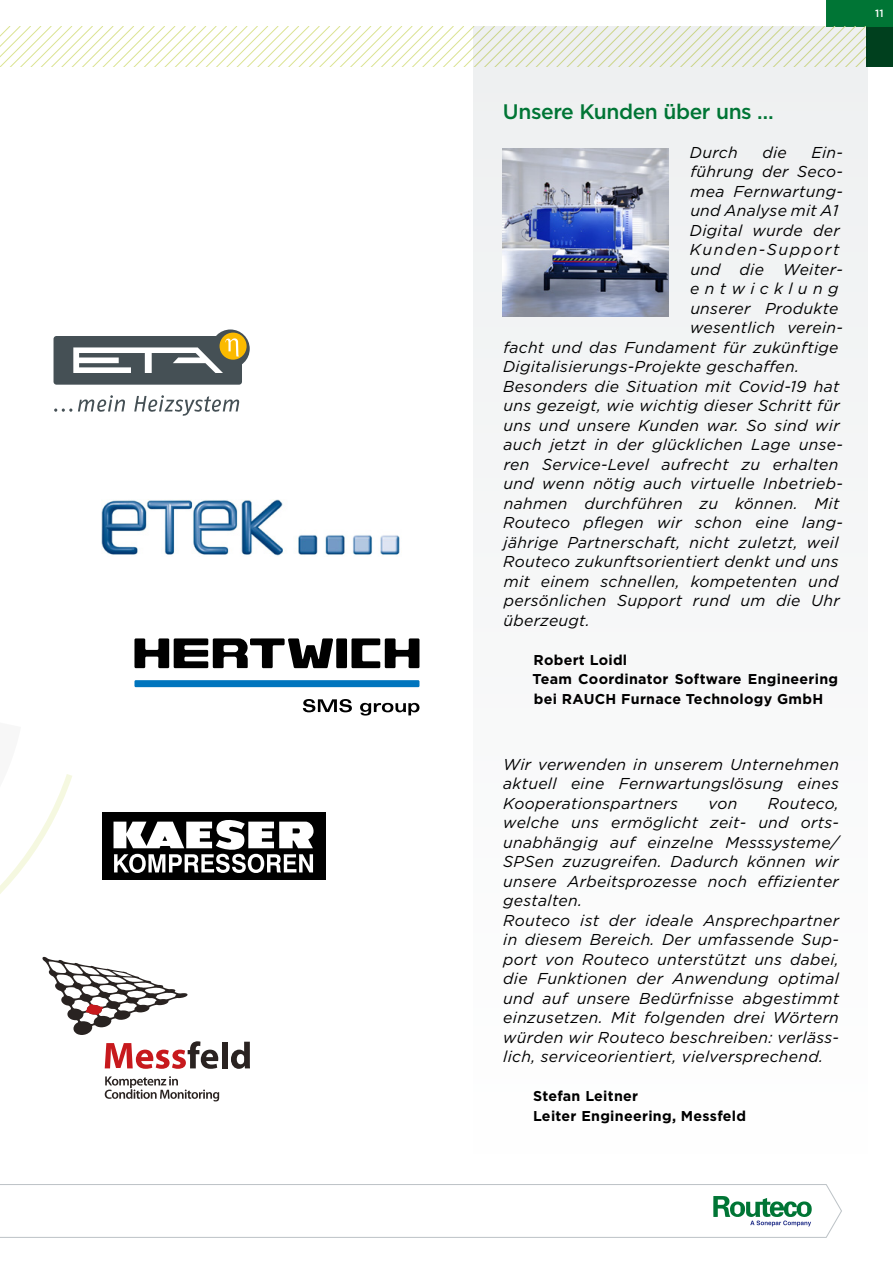
<style>
.page{position:relative;width:893px;height:1263px;background:#fff}
.page>*{position:absolute;margin:0;border:0;box-sizing:border-box;transform-origin:0 0}
.t1{font:500 21px "Gotham";letter-spacing:-.02em;color:#007535}
.t2{font:italic 15.75px/19.5px "Gotham";letter-spacing:.02em;color:#000;text-align:justify}
.t3{font:italic 15.75px "Gotham";letter-spacing:.1em;color:#000}
.t4{font:italic 15.75px "Gotham";letter-spacing:.34em;color:#000}
.t5{font:700 14.25px/19.5px "Gotham";letter-spacing:.02em;color:#000}
.t6{font:500 10.5px "Gotham";color:#fff}
</style>
<div class="page">
<svg style="left:0;top:0;width:893px;height:67px"></svg>
<div style="left:473px;top:26px;width:395px;height:1128px;background:#f6f7f8"></div>
<img style="left:503px;top:149px;width:166px;height:167px">
<svg style="left:0;top:1184px;width:842px;height:54px"></svg>
<svg style="left:713px;top:1196px;width:99px;height:30px"></svg>
<div style="left:54px;top:336px;width:188px;height:49px;background:#455055;border-radius:3px"></div>
<svg style="left:211px;top:329px;width:39px;height:39px"></svg>
<div style="left:220px;top:333px;width:27px;height:27px;background:#fbba00;border-radius:50%"></div>
<svg style="left:73px;top:338px;width:166px;height:35px"></svg>
<svg style="left:54px;top:395px;width:185px;height:21px"></svg>
<svg style="left:0;top:499px;width:419px;height:536px"></svg>
<svg style="left:105px;top:1041px;width:113px;height:28px"></svg>
<div style="left:222px;top:1042px;width:5px;height:26px;background:#2a2321"></div>
<svg style="left:231px;top:1042px;width:19px;height:27px"></svg>
<svg style="left:105px;top:1076px;width:114px;height:25px"></svg>
<p class="t6" style="left:875px;top:6px;width:10px">11</p>
<h1 class="t1" style="left:503px;top:98px;width:272px">Unsere Kunden über uns …</h1>
<p class="t2" style="left:690px;top:142px;width:49px">Durch</p>
<p class="t2" style="left:762px;top:142px;width:26px">die</p>
<p class="t2" style="left:811px;top:142px;width:33px">Ein-</p>
<p class="t2" style="left:690px;top:162px;width:154px">führung der Seco-</p>
<p class="t2" style="left:691px;top:181px;width:154px">mea Fernwartung-</p>
<p class="t2" style="left:690px;top:201px;width:150px">und Analyse mit A1</p>
<p class="t2" style="left:690px;top:220px;width:151px">Digital wurde der</p>
<p class="t3" style="left:690px;top:240px;width:151px">Kunden-Support</p>
<p class="t2" style="left:690px;top:259px;width:154px">und die Weiter-</p>
<p class="t4" style="left:690px;top:279px;width:150px">entwicklung</p>
<p class="t2" style="left:690px;top:298px;width:150px">unserer Produkte</p>
<p class="t2" style="left:690px;top:318px;width:154px">wesentlich verein-</p>
<p class="t2" style="left:503px;top:337px;width:336px">facht und das Fundament für zukünftige</p>
<p class="t2" style="left:503px;top:357px;width:297px">Digitalisierungs-Projekte geschaffen.</p>
<p class="t2" style="left:503px;top:376px;width:338px">Besonders die Situation mit Covid-19 hat</p>
<p class="t2" style="left:503px;top:396px;width:338px">uns gezeigt, wie wichtig dieser Schritt für</p>
<p class="t2" style="left:503px;top:415px;width:338px">uns und unsere Kunden war. So sind wir</p>
<p class="t2" style="left:503px;top:435px;width:341px">auch jetzt in der glücklichen Lage unse-</p>
<p class="t2" style="left:504px;top:454px;width:336px">ren Service-Level aufrecht zu erhalten</p>
<p class="t2" style="left:503px;top:474px;width:341px">und wenn nötig auch virtuelle Inbetrieb-</p>
<p class="t2" style="left:504px;top:493px;width:337px">nahmen durchführen zu können. Mit</p>
<p class="t2" style="left:503px;top:513px;width:341px">Routeco pflegen wir schon eine lang-</p>
<p class="t2" style="left:504px;top:532px;width:336px">jährige Partnerschaft, nicht zuletzt, weil</p>
<p class="t2" style="left:503px;top:552px;width:337px">Routeco zukunftsorientiert denkt und uns</p>
<p class="t2" style="left:504px;top:571px;width:336px">mit einem schnellen, kompetenten und</p>
<p class="t2" style="left:504px;top:591px;width:337px">persönlichen Support rund um die Uhr</p>
<p class="t2" style="left:503px;top:610px;width:88px">überzeugt.</p>
<p class="t5" style="left:533px;top:650px;width:307px">Robert Loidl<br>Team Coordinator Software Engineering bei RAUCH Furnace Technology GmbH</p>
<p class="t2" style="left:503px;top:754px;width:337px">Wir verwenden in unserem Unternehmen aktuell eine Fernwartungslösung eines Kooperationspartners</p>
<p class="t2" style="left:503px;top:793px;width:337px;text-align:left;text-indent:265px">Routeco, welche uns ermöglicht zeit- und orts&shy;unabhängig auf einzelne Messsysteme/ SPSen zuzugreifen. Dadurch können wir unsere Arbeitsprozesse noch effizienter gestalten.<br>Routeco ist der ideale Ansprechpartner in diesem Bereich. Der umfassende Sup&shy;port von Routeco unterstützt uns dabei, die Funktionen der Anwendung optimal und auf unsere Bedürfnisse abgestimmt einzusetzen. Mit folgenden drei Wörtern würden wir Routeco beschreiben: verläss&shy;lich, serviceorientiert, vielversprechend.</p>
<p class="t5" style="left:533px;top:1086px;width:215px">Stefan Leitner<br>Leiter Engineering, Messfeld</p>
<p class="t2" style="left:708px;top:793px;width:30px">von</p>
</div>
